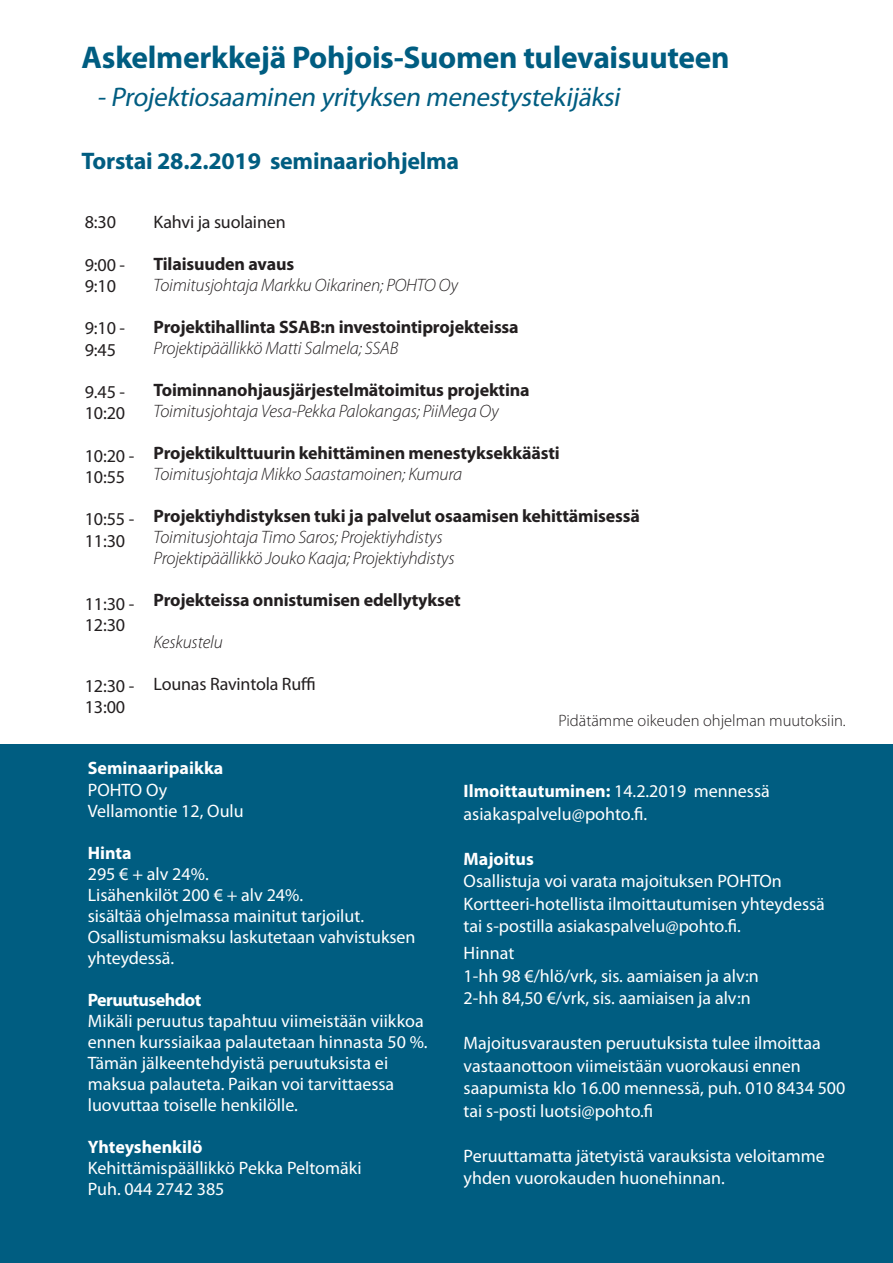
<style>
.page{position:relative;width:893px;height:1263px;background:#fff}
.page>*{position:absolute;margin:0;border:0;box-sizing:border-box;transform-origin:0 0}
.t1{font:700 31.5px "Myriad Pro";letter-spacing:-.01em;color:#005d81}
.t2{font:italic 27px "Myriad Pro";color:#005d81}
.t3{font:700 24px "Myriad Pro";letter-spacing:-.01em;color:#005d81}
.t4{font:18.15px/21.1px "Myriad Pro";letter-spacing:-.01em;color:#231f20}
.t5{font:18px/21px "Myriad Pro";color:#fff}
.t6{font:italic 300 18px/21px "Myriad Pro";letter-spacing:-.01em;color:#231f20}
.t7{font:700 18px "Myriad Pro";letter-spacing:-.01em;color:#231f20}
.t8{font:700 18px "Myriad Pro";color:#fff}
.t9{font:18px "Myriad Pro";letter-spacing:-.01em;color:#231f20}
.t10{font:700 18px "Myriad Pro";letter-spacing:-.03em;color:#fff}
.t11{font:300 16.5px "Myriad Pro";color:#231f20}
.s1{font-weight:700}
</style>
<div class="page">
<div style="left:0;top:744px;width:893px;height:519px;background:#005d81"></div>
<h1 class="t1" style="left:82px;top:40px;width:649px">Askelmerkkejä Pohjois-Suomen tulevaisuuteen</h1>
<h2 class="t2" style="left:97px;top:82px;width:530px">-Projektiosaaminen yrityksen menestystekijäksi</h2>
<h3 class="t3" style="left:82px;top:147px;width:379px">Torstai 28.2.2019 seminaariohjelma</h3>
<p class="t4" style="left:85px;top:212px;width:33px">8:30</p>
<p class="t4" style="left:85px;top:254px;width:42px">9:00 -<br>9:10</p>
<p class="t4" style="left:85px;top:318px;width:42px">9:10 -<br>9:45</p>
<p class="t4" style="left:85px;top:382px;width:42px">9.45 -<br>10:20</p>
<p class="t4" style="left:85px;top:445px;width:51px">10:20 -<br>10:55</p>
<p class="t4" style="left:85px;top:509px;width:51px">10:55 -<br>11:30</p>
<p class="t4" style="left:85px;top:594px;width:51px">11:30 -<br>12:30</p>
<p class="t4" style="left:85px;top:676px;width:51px">12:30 -<br>13:00</p>
<p class="t9" style="left:154px;top:212px;width:134px">Kahvi ja suolainen</p>
<p class="t7" style="left:154px;top:254px;width:142px">Tilaisuuden avaus</p>
<p class="t6" style="left:154px;top:275px;width:306px">Toimitusjohtaja Markku Oikarinen; POHTO Oy</p>
<p class="t7" style="left:154px;top:317px;width:367px">Projektihallinta SSAB:n investointiprojekteissa</p>
<p class="t6" style="left:154px;top:338px;width:246px">Projektipäällikkö Matti Salmela; SSAB</p>
<p class="t7" style="left:154px;top:380px;width:378px">Toiminnanohjausjärjestelmätoimitus projektina</p>
<p class="t6" style="left:154px;top:401px;width:347px">Toimitusjohtaja Vesa-Pekka Palokangas; PiiMega Oy</p>
<p class="t7" style="left:154px;top:443px;width:408px">Projektikulttuurin kehittäminen menestyksekkäästi</p>
<p class="t6" style="left:154px;top:464px;width:310px">Toimitusjohtaja Mikko Saastamoinen; Kumura</p>
<p class="t7" style="left:154px;top:506px;width:488px">Projektiyhdistyksen tuki ja palvelut osaamisen kehittämisessä</p>
<p class="t6" style="left:154px;top:527px;width:303px">Toimitusjohtaja Timo Saros; Projektiyhdistys<br>Projektipäällikkö Jouko Kaaja; Projektiyhdistys</p>
<p class="t7" style="left:154px;top:590px;width:309px">Projekteissa onnistumisen edellytykset</p>
<p class="t6" style="left:154px;top:632px;width:71px">Keskustelu</p>
<p class="t9" style="left:154px;top:674px;width:164px">Lounas Ravintola Ruffi</p>
<p class="t11" style="left:558px;top:711px;width:289px">Pidätämme oikeuden ohjelman muutoksiin.</p>
<p class="t8" style="left:88px;top:758px;width:137px">Seminaaripaikka</p>
<p class="t5" style="left:88px;top:779px;width:157px">POHTO Oy<br>Vellamontie 12, Oulu</p>
<p class="t8" style="left:88px;top:842px;width:45px">Hinta</p>
<p class="t5" style="left:88px;top:863px;width:329px">295 € + alv 24%.<br>Lisähenkilöt 200 € + alv 24%.<br>sisältää ohjelmassa mainitut tarjoilut.<br>Osallistumismaksu laskutetaan vahvistuksen yhteydessä.</p>
<p class="t10" style="left:88px;top:989px;width:115px">Peruutusehdot</p>
<p class="t5" style="left:88px;top:1010px;width:341px">Mikäli peruutus tapahtuu viimeistään viikkoa ennen kurssiaikaa palautetaan hinnasta 50 %.<br>Tämän jälkeentehdyistä peruutuksista ei maksua palauteta. Paikan voi tarvittaessa luovuttaa toiselle henkilölle.</p>
<p class="t8" style="left:88px;top:1136px;width:116px">Yhteyshenkilö</p>
<p class="t5" style="left:88px;top:1157px;width:276px">Kehittämispäällikkö Pekka Peltomäki<br>Puh. 044 2742 385</p>
<p class="t5" style="left:464px;top:780px;width:308px;line-height:22.5px"><span class="s1">Ilmoittautuminen:</span> 14.2.2019 mennessä asiakaspalvelu@pohto.fi.</p>
<p class="t8" style="left:464px;top:848px;width:72px">Majoitus</p>
<p class="t5" style="left:464px;top:870px;width:363px;line-height:22.5px">Osallistuja voi varata majoituksen POHTOn<br>Kortteeri-hotellista ilmoittautumisen yhteydessä tai s-postilla asiakaspalvelu@pohto.fi.</p>
<p class="t5" style="left:464px;top:942px;width:297px;line-height:22.5px">Hinnat<br>1-hh 98 €/hlö/vrk, sis. aamiaisen ja alv:n<br>2-hh 84,50 €/vrk, sis. aamiaisen ja alv:n</p>
<p class="t5" style="left:464px;top:1032px;width:383px;line-height:22.5px">Majoitusvarausten peruutuksista tulee ilmoittaa vastaanottoon viimeistään vuorokausi ennen saapumista klo 16.00 mennessä, puh. 010 8434 500 tai s-posti luotsi@pohto.fi</p>
<p class="t5" style="left:464px;top:1145px;width:363px;line-height:22.5px">Peruuttamatta jätetyistä varauksista veloitamme yhden vuorokauden huonehinnan.</p>
</div>
